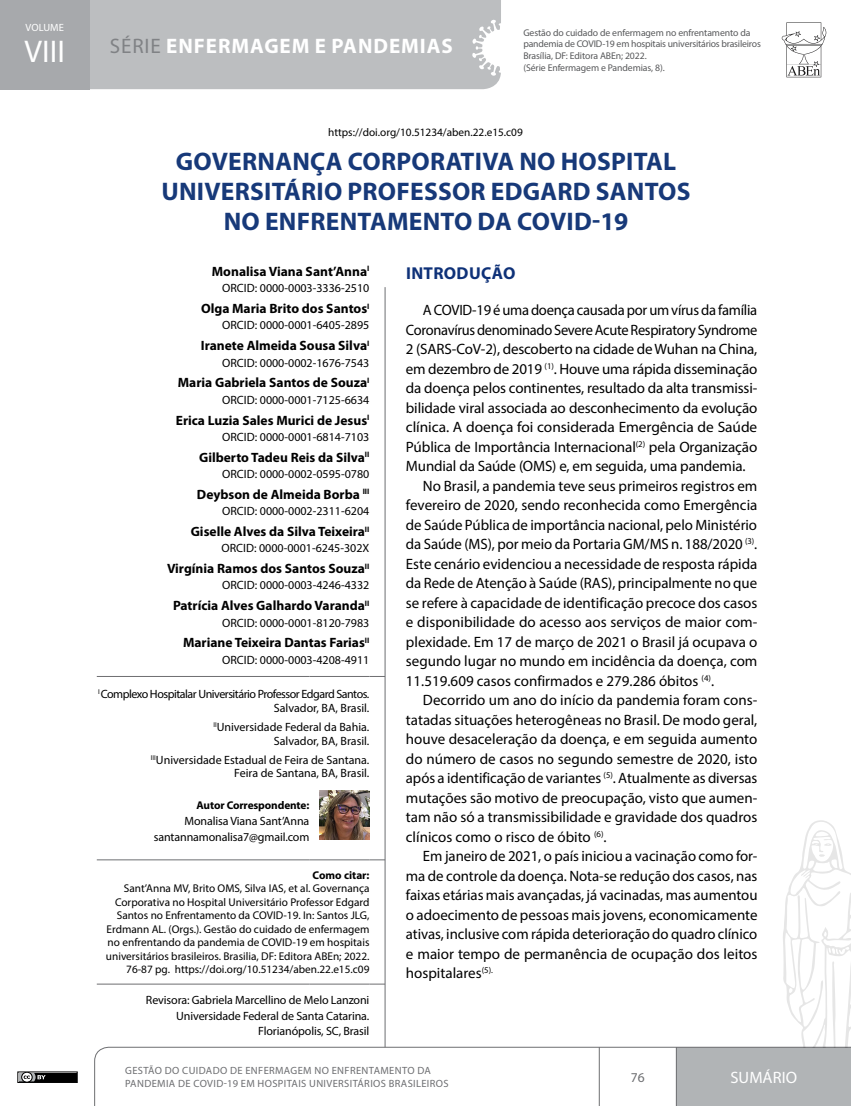
<style>
.page{position:relative;width:851px;height:1106px;background:#fff}
.page>*{position:absolute;margin:0;border:0;box-sizing:border-box;transform-origin:0 0}
.t1{font:31.5px "Myriad Pro";color:#fff}
.t2{font:700 25.5px/30px "Myriad Pro";letter-spacing:.01em;color:#173979;text-align:center}
.t3{font:700 21px "Myriad Pro";letter-spacing:.045em;color:#fff}
.t4{font:700 17.25px "Myriad Pro";letter-spacing:.02em;color:#0e3178}
.t5{font:16.5px "Myriad Pro";letter-spacing:.005em;color:#fff}
.t6{font:15px "Myriad Pro";letter-spacing:-.005em;color:#000}
.t7{font:15px "Myriad Pro";letter-spacing:-.005em;color:#000;scale:.96 1}
.t8{font:700 13.5px "Myriad Pro";color:#000}
.t9{font:13.5px "Myriad Pro";color:#6d6e71}
.t10{font:12px/15.8px "Myriad Pro";color:#000;text-align:right}
.t11{font:12px/13.8px "Myriad Pro";letter-spacing:-.04em;color:#000;text-align:right}
.t12{font:11.25px/13.5px "Myriad Pro";color:#000;text-align:right}
.t13{font:700 11.25px "Myriad Pro";letter-spacing:-.01em;color:#000}
.t14{font:10.5px/12.6px "Myriad Pro";letter-spacing:.035em;color:#6d6e71}
.t15{font:10.5px "Myriad Pro";letter-spacing:.005em;color:#fff}
.t16{font:9.75px/11.7px "Myriad Pro";letter-spacing:-.01em;color:#58595b}
.s1{font-weight:400;color:#808285}
</style>
<div class="page">
<svg style="left:94px;top:1046px;width:756px;height:60px"></svg>
<svg style="left:782px;top:820px;width:68px;height:227px"></svg>
<div style="left:89px;top:0;width:412px;height:89px;background:#bcbec0"></div>
<svg style="left:781px;top:22px;width:45px;height:55px"></svg>
<div style="left:0;top:0;width:89px;height:89px;background:#a7a9ac"></div>
<div style="left:17px;top:1071px;width:61px;height:11px;border:1px solid #000"></div>
<div style="left:19px;top:1073px;width:57px;height:8px;background:#000"></div>
<svg style="left:19px;top:1073px;width:27px;height:8px"></svg>
<hr style="left:385px;top:287px;width:1px;height:760px;background:#6d6e71">
<hr style="left:97px;top:676px;width:212px;height:1px;background:#6d6e71">
<hr style="left:309px;top:676px;width:60px;height:1px;background:#6d6e71">
<svg style="left:369px;top:676px;width:16px;height:1px"></svg>
<hr style="left:97px;top:859px;width:212px;height:1px;background:#6d6e71">
<hr style="left:309px;top:859px;width:60px;height:1px;background:#6d6e71">
<svg style="left:369px;top:859px;width:16px;height:1px"></svg>
<hr style="left:97px;top:983px;width:212px;height:1px;background:#6d6e71">
<hr style="left:309px;top:983px;width:60px;height:1px;background:#6d6e71">
<svg style="left:369px;top:983px;width:16px;height:1px"></svg>
<img style="left:319px;top:790px;width:50px;height:50px">
<p class="t15" style="left:25px;top:21px;width:40px">VOLUME</p>
<h1 class="t1" style="left:24px;top:32px;width:42px">VIII</h1>
<h3 class="t3" style="left:110px;top:34px;width:344px"><span class="s1">SÉRIE</span> ENFERMAGEM E PANDEMIAS</h3>
<p class="t16" style="left:523px;top:26px;width:239px">Gestão do cuidado de enfermagem no enfrentamento da pandemia de COVID-19 em hospitais universitários brasileiros Brasília, DF: Editora ABEn; 2022.<br>(Série Enfermagem e Pandemias, 8).</p>
<p class="t12" style="left:328px;top:126px;width:196px">https://doi.org/10.51234/aben.22.e15.c09</p>
<h2 class="t2" style="left:161px;top:147px;width:530px">GOVERNANÇA CORPORATIVA NO HOSPITAL<br>UNIVERSITÁRIO PROFESSOR EDGARD SANTOS<br>NO ENFRENTAMENTO DA COVID-19</h2>
<p class="t8" style="left:212px;top:264px;width:159px">Monalisa Viana Sant’Anna<sup>I</sup></p>
<p class="t10" style="left:222px;top:280px;width:149px">ORCID: 0000-0003-3336-2510</p>
<p class="t8" style="left:201px;top:301px;width:170px">Olga Maria Brito dos Santos<sup>I</sup></p>
<p class="t10" style="left:222px;top:317px;width:149px">ORCID: 0000-0001-6405-2895</p>
<p class="t8" style="left:201px;top:338px;width:170px">Iranete Almeida Sousa Silva<sup>I</sup></p>
<p class="t10" style="left:222px;top:354px;width:149px">ORCID: 0000-0002-1676-7543</p>
<p class="t8" style="left:178px;top:375px;width:193px">Maria Gabriela Santos de Souza<sup>I</sup></p>
<p class="t10" style="left:222px;top:391px;width:149px">ORCID: 0000-0001-7125-6634</p>
<p class="t8" style="left:176px;top:412px;width:195px">Erica Luzia Sales Murici de Jesus<sup>I</sup></p>
<p class="t10" style="left:222px;top:429px;width:149px">ORCID: 0000-0001-6814-7103</p>
<p class="t8" style="left:199px;top:449px;width:172px">Gilberto Tadeu Reis da Silva<sup>II</sup></p>
<p class="t10" style="left:222px;top:466px;width:149px">ORCID: 0000-0002-0595-0780</p>
<p class="t8" style="left:197px;top:487px;width:174px">Deybson de Almeida Borba <sup>III</sup></p>
<p class="t10" style="left:222px;top:503px;width:149px">ORCID: 0000-0002-2311-6204</p>
<p class="t8" style="left:191px;top:524px;width:180px">Giselle Alves da Silva Teixeira<sup>II</sup></p>
<p class="t10" style="left:221px;top:540px;width:149px">ORCID: 0000-0001-6245-302X</p>
<p class="t8" style="left:167px;top:561px;width:204px">Virgínia Ramos dos Santos Souza<sup>II</sup></p>
<p class="t10" style="left:222px;top:577px;width:149px">ORCID: 0000-0003-4246-4332</p>
<p class="t8" style="left:173px;top:598px;width:198px">Patrícia Alves Galhardo Varanda<sup>II</sup></p>
<p class="t10" style="left:222px;top:614px;width:149px">ORCID: 0000-0001-8120-7983</p>
<p class="t8" style="left:183px;top:635px;width:188px">Mariane Teixeira Dantas Farias<sup>II</sup></p>
<p class="t10" style="left:222px;top:651px;width:149px">ORCID: 0000-0003-4208-4911</p>
<p class="t11" style="left:98px;top:687px;width:273px"><sup>I</sup> Complexo Hospitalar Universitário Professor Edgard Santos.<br>Salvador, BA, Brasil.</p>
<p class="t10" style="left:213px;top:720px;width:158px;line-height:13.8px"><sup>II</sup>Universidade Federal da Bahia.<br>Salvador, BA, Brasil.</p>
<p class="t10" style="left:151px;top:752px;width:220px;line-height:13.8px"><sup>III</sup>Universidade Estadual de Feira de Santana.<br>Feira de Santana, BA, Brasil.</p>
<p class="t13" style="left:196px;top:799px;width:114px">Autor Correspondente:</p>
<p class="t10" style="left:154px;top:813px;width:157px">Monalisa Viana Sant’Anna santannamonalisa7@gmail.com</p>
<p class="t13" style="left:312px;top:868px;width:58px">Como citar:</p>
<p class="t12" style="left:106px;top:881px;width:265px">Sant’Anna MV, Brito OMS, Silva IAS, et al. Governança Corporativa no Hospital Universitário Professor Edgard Santos no Enfrentamento da COVID-19. In: Santos JLG, Erdmann AL. (Orgs.). Gestão do cuidado de enfermagem no enfrentando da pandemia de COVID-19 em hospitais universitários brasileiros. Brasilia, DF: Editora ABEn; 2022.<br>76-87 pg. https://doi.org/10.51234/aben.22.e15.c09</p>
<p class="t10" style="left:146px;top:991px;width:225px">Revisora: Gabriela Marcellino de Melo Lanzoni<br>Universidade Federal de Santa Catarina.<br>Florianópolis, SC, Brasil</p>
<p class="t4" style="left:406px;top:263px;width:111px">INTRODUÇÃO</p>
<p class="t6" style="left:423px;top:301px;width:336px">A COVID-19 é uma doença causada por um vírus da família</p>
<p class="t7" style="left:406px;top:320px;width:368px">Coronavírus denominado Severe Acute Respiratory Syndrome</p>
<p class="t6" style="left:406px;top:340px;width:353px">2 (SARS-CoV-2), descoberto na cidade de Wuhan na China,</p>
<p class="t6" style="left:406px;top:359px;width:353px">em dezembro de 2019 <sup>(1)</sup>. Houve uma rápida disseminação</p>
<p class="t6" style="left:406px;top:379px;width:353px">da doença pelos continentes, resultado da alta transmissi-</p>
<p class="t6" style="left:406px;top:398px;width:353px">bilidade viral associada ao desconhecimento da evolução</p>
<p class="t6" style="left:406px;top:418px;width:353px">clínica. A doença foi considerada Emergência de Saúde</p>
<p class="t6" style="left:406px;top:437px;width:353px">Pública de Importância Internacional<sup>(2)</sup> pela Organização</p>
<p class="t6" style="left:406px;top:457px;width:341px">Mundial da Saúde (OMS) e, em seguida, uma pandemia.</p>
<p class="t6" style="left:423px;top:476px;width:336px">No Brasil, a pandemia teve seus primeiros registros em</p>
<p class="t6" style="left:406px;top:496px;width:353px">fevereiro de 2020, sendo reconhecida como Emergência</p>
<p class="t6" style="left:406px;top:515px;width:352px">de Saúde Pública de importância nacional, pelo Ministério</p>
<p class="t6" style="left:406px;top:535px;width:353px">da Saúde (MS), por meio da Portaria GM/MS n. 188/2020 <sup>(3)</sup>.</p>
<p class="t6" style="left:406px;top:554px;width:353px">Este cenário evidenciou a necessidade de resposta rápida</p>
<p class="t6" style="left:406px;top:574px;width:353px">da Rede de Atenção à Saúde (RAS), principalmente no que</p>
<p class="t6" style="left:406px;top:593px;width:353px">se refere à capacidade de identificação precoce dos casos</p>
<p class="t6" style="left:406px;top:613px;width:353px">e disponibilidade do acesso aos serviços de maior com-</p>
<p class="t6" style="left:406px;top:632px;width:353px">plexidade. Em 17 de março de 2021 o Brasil já ocupava o</p>
<p class="t6" style="left:406px;top:652px;width:353px">segundo lugar no mundo em incidência da doença, com</p>
<p class="t6" style="left:406px;top:671px;width:310px">11.519.609 casos confirmados e 279.286 óbitos <sup>(4)</sup>.</p>
<p class="t6" style="left:423px;top:691px;width:336px">Decorrido um ano do início da pandemia foram cons-</p>
<p class="t6" style="left:406px;top:710px;width:353px">tatadas situações heterogêneas no Brasil. De modo geral,</p>
<p class="t6" style="left:406px;top:730px;width:353px">houve desaceleração da doença, e em seguida aumento</p>
<p class="t6" style="left:406px;top:749px;width:353px">do número de casos no segundo semestre de 2020, isto</p>
<p class="t6" style="left:406px;top:769px;width:353px">após a identificação de variantes <sup>(5)</sup>. Atualmente as diversas</p>
<p class="t6" style="left:406px;top:788px;width:353px">mutações são motivo de preocupação, visto que aumen-</p>
<p class="t6" style="left:406px;top:808px;width:353px">tam não só a transmissibilidade e gravidade dos quadros</p>
<p class="t6" style="left:406px;top:827px;width:202px">clínicos como o risco de óbito <sup>(6)</sup>.</p>
<p class="t6" style="left:423px;top:847px;width:336px">Em janeiro de 2021, o país iniciou a vacinação como for-</p>
<p class="t6" style="left:406px;top:866px;width:353px">ma de controle da doença. Nota-se redução dos casos, nas</p>
<p class="t6" style="left:406px;top:886px;width:353px">faixas etárias mais avançadas, já vacinadas, mas aumentou</p>
<p class="t6" style="left:406px;top:905px;width:353px">o adoecimento de pessoas mais jovens, economicamente</p>
<p class="t6" style="left:406px;top:925px;width:353px">ativas, inclusive com rápida deterioração do quadro clínico</p>
<p class="t6" style="left:406px;top:944px;width:353px">e maior tempo de permanência de ocupação dos leitos</p>
<p class="t6" style="left:406px;top:964px;width:88px">hospitalares<sup>(5).</sup></p>
<p class="t14" style="left:125px;top:1064px;width:325px">GESTÃO DO CUIDADO DE ENFERMAGEM NO ENFRENTAMENTO DA<br>PANDEMIA DE COVID-19 EM HOSPITAIS UNIVERSITÁRIOS BRASILEIROS</p>
<p class="t5" style="left:730px;top:1067px;width:68px">SUMÁRIO</p>
<p class="t9" style="left:630px;top:1068px;width:15px">76</p>
</div>
